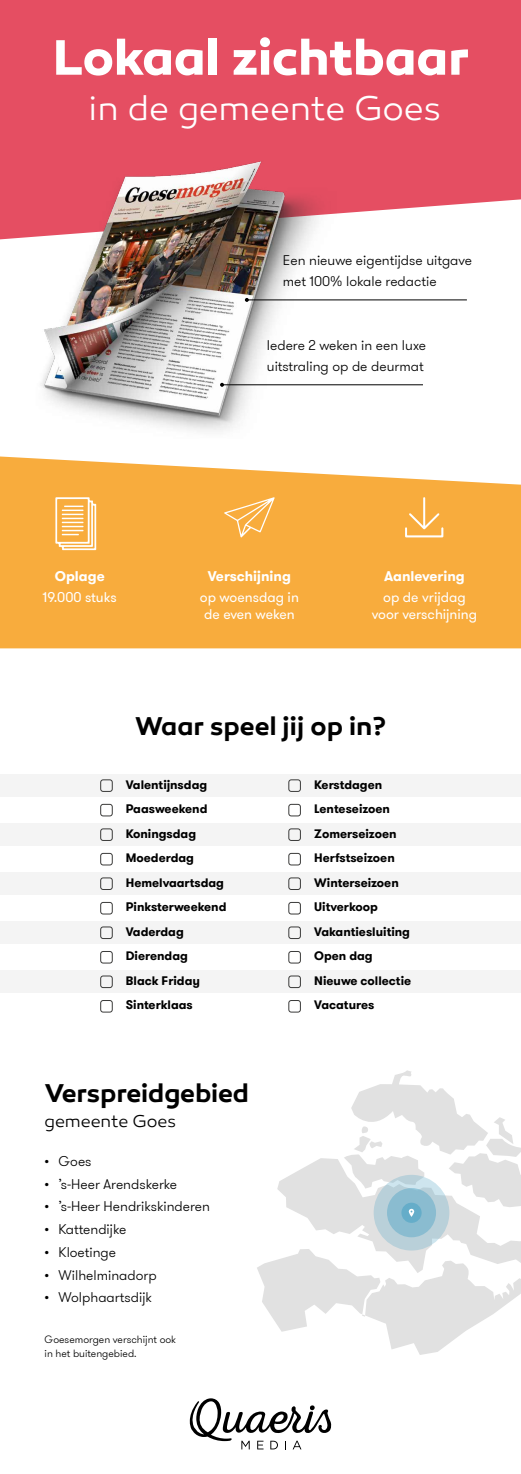
<style>
.page{position:relative;width:521px;height:1474px;background:#fff}
.page>*{position:absolute;margin:0;border:0;box-sizing:border-box;transform-origin:0 0}
.t1{font:700 50.75px "Canaro";letter-spacing:-.005em;color:#fff}
.t2{font:300 35px "Canaro";letter-spacing:-.005em;color:#fff}
.t3{font:600 26.25px "Canaro";letter-spacing:-.005em;color:#000}
.t4{font:300 17.5px "Canaro";letter-spacing:-.005em;color:#000}
.t5{font:300 14px/21px "GT Walsheim Pro";color:#000}
.t6{font:14px/17.5px "GT Walsheim Pro";color:#fff;text-align:center}
.t7{font:700 14px "GT Walsheim Pro";color:#fff}
.t8{font:700 12.25px/24.5px "GT Walsheim Pro";color:#000}
.t9{font:300 10.5px/14px "GT Walsheim Pro";color:#000}
</style>
<div class="page">
<div style="left:0;top:0;width:521px;height:214px;background:#e54e62"></div>
<img style="left:0;top:130px;width:337px;height:301px">
<svg style="left:0;top:456px;width:521px;height:192px;background:#f8b24c"></svg>
<svg style="left:55px;top:497px;width:41px;height:53px"></svg>
<svg style="left:224px;top:497px;width:51px;height:40px;background:#f8b859"></svg>
<svg style="left:405px;top:497px;width:38px;height:40px;background:#f9b85a"></svg>
<hr style="left:223px;top:384px;width:200px;height:1px;background:#000">
<svg style="left:220px;top:383px;width:4px;height:4px"></svg>
<hr style="left:247px;top:299px;width:220px;height:1px;background:#000">
<svg style="left:245px;top:298px;width:4px;height:4px"></svg>
<svg style="left:257px;top:1070px;width:264px;height:284px"></svg>
<div style="left:0;top:774px;width:521px;height:23px;background:#f4f4f4"></div>
<div style="left:0;top:970px;width:521px;height:23px;background:#f4f4f4"></div>
<div style="left:0;top:872px;width:521px;height:23px;background:#f4f4f4"></div>
<div style="left:0;top:823px;width:521px;height:23px;background:#f4f4f4"></div>
<div style="left:0;top:921px;width:521px;height:23px;background:#f4f4f4"></div>
<div style="left:100px;top:779px;width:12px;height:12px;border:1px solid #3a3a39;border-radius:2px"></div>
<div style="left:289px;top:779px;width:12px;height:12px;border:1px solid #3a3a39;border-radius:2px"></div>
<div style="left:100px;top:804px;width:12px;height:12px;border:1px solid #3a3a39;border-radius:2px"></div>
<div style="left:289px;top:804px;width:12px;height:12px;border:1px solid #3a3a39;border-radius:2px"></div>
<div style="left:100px;top:828px;width:12px;height:12px;border:1px solid #3a3a39;border-radius:2px"></div>
<div style="left:289px;top:828px;width:12px;height:12px;border:1px solid #3a3a39;border-radius:2px"></div>
<div style="left:100px;top:853px;width:12px;height:12px;border:1px solid #3a3a39;border-radius:2px"></div>
<div style="left:289px;top:853px;width:12px;height:12px;border:1px solid #3a3a39;border-radius:2px"></div>
<div style="left:100px;top:877px;width:12px;height:12px;border:1px solid #3a3a39;border-radius:2px"></div>
<div style="left:289px;top:877px;width:12px;height:12px;border:1px solid #3a3a39;border-radius:2px"></div>
<div style="left:100px;top:902px;width:12px;height:12px;border:1px solid #3a3a39;border-radius:2px"></div>
<div style="left:289px;top:902px;width:12px;height:12px;border:1px solid #3a3a39;border-radius:2px"></div>
<div style="left:100px;top:926px;width:12px;height:12px;border:1px solid #3a3a39;border-radius:2px"></div>
<div style="left:289px;top:926px;width:12px;height:12px;border:1px solid #3a3a39;border-radius:2px"></div>
<div style="left:100px;top:951px;width:12px;height:12px;border:1px solid #3a3a39;border-radius:2px"></div>
<div style="left:289px;top:951px;width:12px;height:12px;border:1px solid #3a3a39;border-radius:2px"></div>
<div style="left:100px;top:975px;width:12px;height:12px;border:1px solid #3a3a39;border-radius:2px"></div>
<div style="left:289px;top:975px;width:12px;height:12px;border:1px solid #3a3a39;border-radius:2px"></div>
<div style="left:100px;top:1000px;width:12px;height:12px;border:1px solid #3a3a39;border-radius:2px"></div>
<div style="left:289px;top:1000px;width:12px;height:12px;border:1px solid #3a3a39;border-radius:2px"></div>
<svg style="left:190px;top:1398px;width:142px;height:51px"></svg>
<h1 class="t1" style="left:53px;top:26px;width:418px">Lokaal zichtbaar</h1>
<h2 class="t2" style="left:89px;top:88px;width:354px">in de gemeente Goes</h2>
<p class="t5" style="left:283px;top:250px;width:191px">Een nieuwe eigentijdse uitgave met 100% lokale redactie</p>
<p class="t5" style="left:267px;top:335px;width:161px">Iedere 2 weken in een luxe uitstraling op de deurmat</p>
<p class="t7" style="left:55px;top:567px;width:51px">Oplage</p>
<p class="t6" style="left:43px;top:588px;width:76px">19.000 stuks</p>
<p class="t7" style="left:208px;top:567px;width:85px">Verschijning</p>
<p class="t6" style="left:200px;top:588px;width:101px">op woensdag in de even weken</p>
<p class="t7" style="left:384px;top:567px;width:82px">Aanlevering</p>
<p class="t6" style="left:372px;top:588px;width:107px">op de vrijdag voor verschijning</p>
<h3 class="t3" style="left:135px;top:710px;width:252px">Waar speel jij op in?</h3>
<p class="t8" style="left:126px;top:772px;width:102px">Valentijnsdag<br>Paasweekend<br>Koningsdag<br>Moederdag<br>Hemelvaartsdag<br>Pinksterweekend<br>Vaderdag<br>Dierendag<br>Black Friday<br>Sinterklaas</p>
<p class="t8" style="left:314px;top:772px;width:98px">Kerstdagen<br>Lenteseizoen<br>Zomerseizoen<br>Herfstseizoen<br>Winterseizoen<br>Uitverkoop<br>Vakantiesluiting<br>Open dag<br>Nieuwe collectie<br>Vacatures</p>
<h3 class="t3" style="left:45px;top:1077px;width:206px">Verspreidgebied</h3>
<h3 class="t4" style="left:45px;top:1110px;width:133px">gemeente Goes</h3>
<p class="t5" style="left:45px;top:1150px;width:48px">• Goes</p>
<p class="t5" style="left:45px;top:1173px;width:134px">• ’s-Heer Arendskerke</p>
<p class="t5" style="left:45px;top:1196px;width:167px">• ’s-Heer Hendrikskinderen</p>
<p class="t5" style="left:45px;top:1219px;width:83px">• Kattendijke</p>
<p class="t5" style="left:45px;top:1241px;width:73px">• Kloetinge</p>
<p class="t5" style="left:45px;top:1264px;width:114px">• Wilhelminadorp</p>
<p class="t5" style="left:45px;top:1287px;width:109px">• Wolphaartsdijk</p>
<p class="t9" style="left:45px;top:1332px;width:133px">Goesemorgen verschijnt ook in het buitengebied.</p>
</div>
